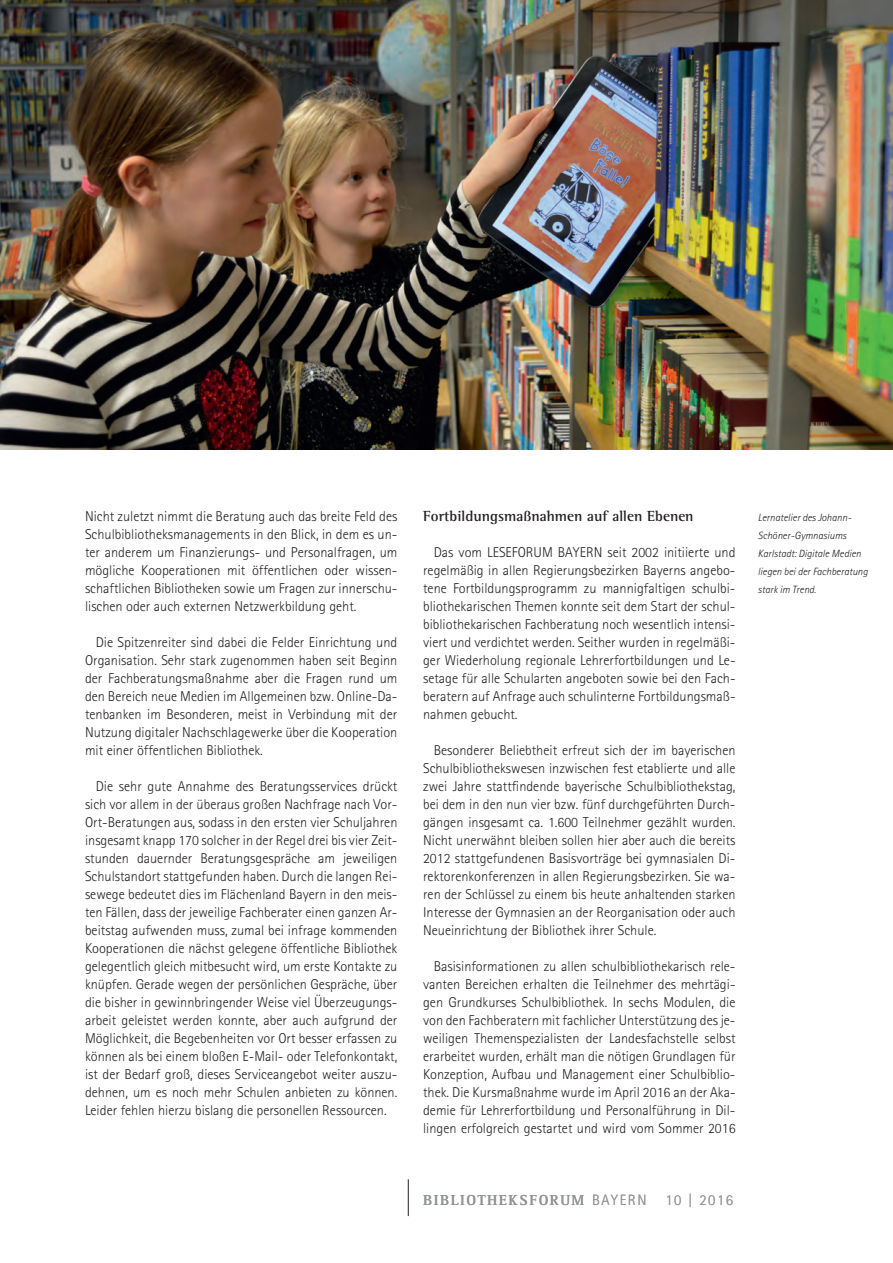
<style>
.page{position:relative;width:893px;height:1263px;background:#fff}
.page>*{position:absolute;margin:0;border:0;box-sizing:border-box;transform-origin:0 0}
.t1{font:700 15px "Rotis Semi Serif Std";color:#231f20}
.t2{font:700 15px "Rotis Serif Std";letter-spacing:.1em;color:#939598}
.t3{font:300 15px "Rotis Sans Serif Std";letter-spacing:.1em;color:#939598}
.t4{font:300 14.25px/18px "Rotis Sans Serif Std";color:#231f20;text-align:justify}
.t5{font:italic 300 10.5px/18px "Rotis Sans Serif Std";color:#231f20}
.s1{font-family:"Rotis Sans Serif Std";font-weight:300}
</style>
<div class="page">
<hr style="left:408px;top:1179px;width:1px;height:37px;background:#231f20">
<img style="left:0;top:0;width:893px;height:449px">
<p class="t4" style="left:85px;top:509px;width:314px">Nicht zuletzt nimmt die Beratung auch das breite Feld des Schulbibliotheksmanagements in den Blick, in dem es un&shy;ter anderem um Finanzierungs- und Personalfragen, um mögliche Kooperationen mit öffentlichen oder wissen&shy;schaftlichen Bibliotheken sowie um Fragen zur innerschu&shy;lischen oder auch externen Netzwerkbildung geht.</p>
<p class="t4" style="left:85px;top:635px;width:314px;text-indent:11px">Die Spitzenreiter sind dabei die Felder Einrichtung und Organisation. Sehr stark zugenommen haben seit Beginn der Fachberatungsmaßnahme aber die Fragen rund um den Bereich neue Medien im Allgemeinen bzw. Online-Da&shy;tenbanken im Besonderen, meist in Verbindung mit der Nutzung digitaler Nachschlagewerke über die Kooperation mit einer öffentlichen Bibliothek.</p>
<p class="t4" style="left:85px;top:779px;width:314px;text-indent:11px">Die sehr gute Annahme des Beratungsservices drückt sich vor allem in der überaus großen Nachfrage nach Vor-Ort-Beratungen aus, sodass in den ersten vier Schuljahren insgesamt knapp 170 solcher in der Regel drei bis vier Zeit&shy;stunden dauernder Beratungsgespräche am jeweiligen Schulstandort stattgefunden haben. Durch die langen Rei&shy;sewege bedeutet dies im Flächenland Bayern in den meis&shy;ten Fällen, dass der jeweilige Fachberater einen ganzen Ar&shy;beitstag aufwenden muss, zumal bei infrage kommenden Kooperationen die nächst gelegene öffentliche Bibliothek gelegentlich gleich mitbesucht wird, um erste Kontakte zu knüpfen. Gerade wegen der persönlichen Gespräche, über die bisher in gewinnbringender Weise viel Überzeugungs&shy;arbeit geleistet werden konnte, aber auch aufgrund der Möglichkeit, die Begebenheiten vor Ort besser erfassen zu können als bei einem bloßen E-Mail- oder Telefonkontakt, ist der Bedarf groß, dieses Serviceangebot weiter auszu&shy;dehnen, um es noch mehr Schulen anbieten zu können.<br>Leider fehlen hierzu bislang die personellen Ressourcen.</p>
<p class="t1" style="left:423px;top:511px;width:272px">Fortbildungsmaßnahmen auf allen Ebenen</p>
<p class="t4" style="left:423px;top:545px;width:314px;text-indent:11px">Das vom LESEFORUM BAYERN seit 2002 initiierte und regelmäßig in allen Regierungsbezirken Bayerns angebo&shy;tene Fortbildungsprogramm zu mannigfaltigen schulbi&shy;bliothekarischen Themen konnte seit dem Start der schul&shy;bibliothekarischen Fachberatung noch wesentlich intensi&shy;viert und verdichtet werden. Seither wurden in regelmäßi&shy;ger Wiederholung regionale Lehrerfortbildungen und Le&shy;setage für alle Schularten angeboten sowie bei den Fach&shy;beratern auf Anfrage auch schulinterne Fortbildungsmaß&shy;nahmen gebucht.</p>
<p class="t4" style="left:423px;top:743px;width:314px;text-indent:11px">Besonderer Beliebtheit erfreut sich der im bayerischen Schulbibliothekswesen inzwischen fest etablierte und alle zwei Jahre stattfindende bayerische Schulbibliothekstag, bei dem in den nun vier bzw. fünf durchgeführten Durch&shy;gängen insgesamt ca. 1.600 Teilnehmer gezählt wurden.<br>Nicht unerwähnt bleiben sollen hier aber auch die bereits 2012 stattgefundenen Basisvorträge bei gymnasialen Di&shy;rektorenkonferenzen in allen Regierungsbezirken. Sie wa&shy;ren der Schlüssel zu einem bis heute anhaltenden starken Interesse der Gymnasien an der Reorganisation oder auch Neueinrichtung der Bibliothek ihrer Schule.</p>
<p class="t4" style="left:423px;top:959px;width:314px;text-indent:11px">Basisinformationen zu allen schulbibliothekarisch rele&shy;vanten Bereichen erhalten die Teilnehmer des mehrtägi&shy;gen Grundkurses Schulbibliothek. In sechs Modulen, die von den Fachberatern mit fachlicher Unterstützung des je&shy;weiligen Themenspezialisten der Landesfachstelle selbst erarbeitet wurden, erhält man die nötigen Grundlagen für Konzeption, Aufbau und Management einer Schulbiblio&shy;thek. Die Kursmaßnahme wurde im April 2016 an der Aka&shy;demie für Lehrerfortbildung und Personalführung in Dil&shy;lingen erfolgreich gestartet und wird vom Sommer 2016</p>
<p class="t2" style="left:423px;top:1195px;width:225px">BIBLIOTHEKSFORUM <span class="s1">BAYERN</span></p>
<p class="t3" style="left:665px;top:1195px;width:69px">10 | 2016</p>
<p class="t5" style="left:758px;top:510px;width:112px">Lernatelier des Johann-<br>Schöner-Gymnasiums<br>Karlstadt: Digitale Medien liegen bei der Fachberatung stark im Trend.</p>
</div>
